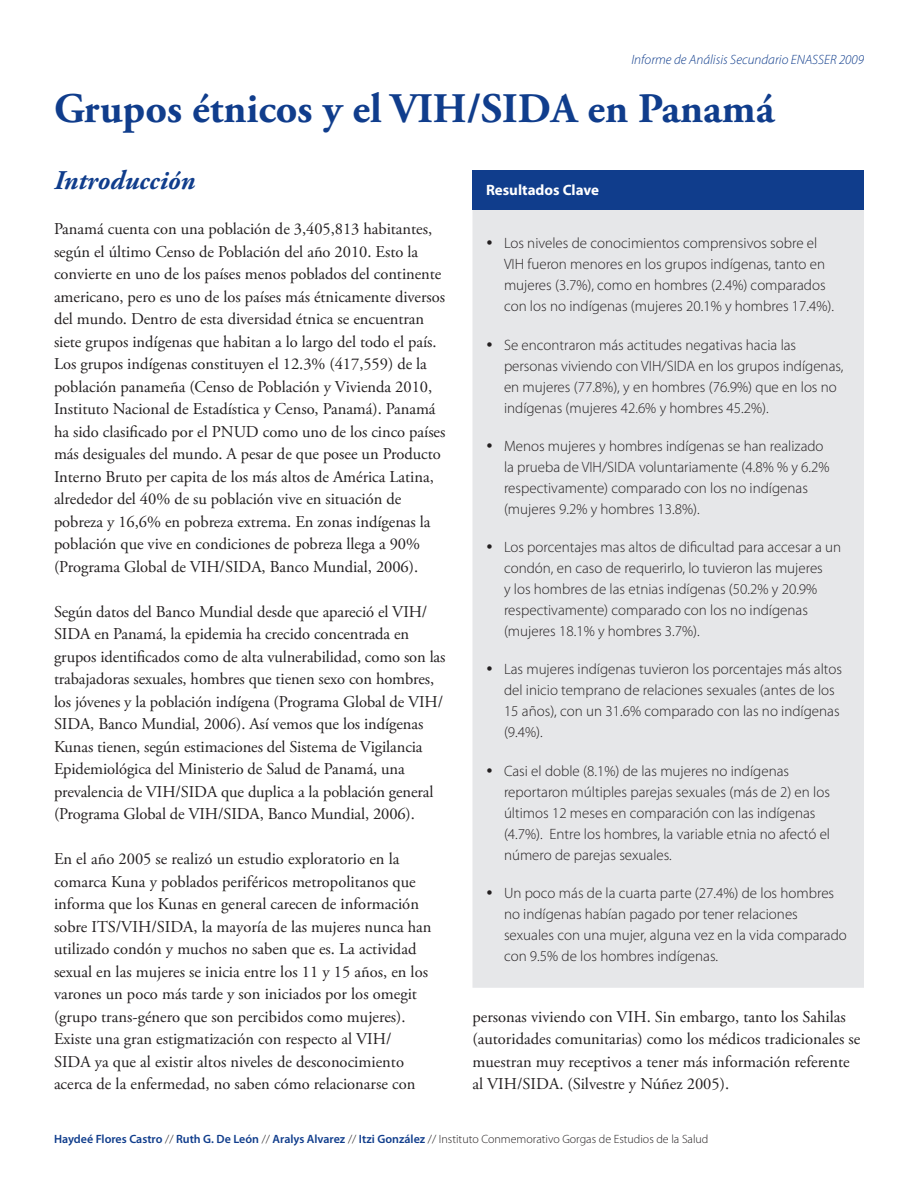
<style>
.page{position:relative;width:918px;height:1188px;background:#fff}
.page>*{position:absolute;margin:0;border:0;box-sizing:border-box;transform-origin:0 0}
.t1{font:700 42px "Adobe Garamond Pro";color:#103d8c}
.subhed{font:italic 700 27px "Adobe Garamond Pro";color:#103d8c}
.body_text{font:16.5px/22.5px "Adobe Garamond Pro";letter-spacing:-.005em;color:#231f20}
.t2{font:300 15px/21px "Myriad Pro";color:#231f20}
.subhed-2{font:700 15px "Myriad Pro";color:#fff}
.t3{font:italic 300 13.5px "Myriad Pro";color:#103d8c}
.body_text-2{font:600 12px "Myriad Pro";color:#103d8c}
.s1{font-weight:300;color:#231f20}
</style>
<div class="page">
<div style="left:472px;top:170px;width:392px;height:40px;background:#103d8c"></div>
<div style="left:472px;top:210px;width:392px;height:778px;background:#e6e7e9"></div>
<svg style="left:487px;top:241px;width:5px;height:4px"></svg>
<svg style="left:487px;top:342px;width:5px;height:4px"></svg>
<svg style="left:487px;top:443px;width:5px;height:5px"></svg>
<svg style="left:487px;top:544px;width:5px;height:5px"></svg>
<svg style="left:487px;top:667px;width:5px;height:4px"></svg>
<svg style="left:487px;top:768px;width:5px;height:4px"></svg>
<svg style="left:487px;top:890px;width:5px;height:5px"></svg>
<p class="t3" style="left:631px;top:52px;width:234px">Informe de Análisis Secundario ENASSER 2009</p>
<p class="t1" style="left:54px;top:84px;width:722px">Grupos étnicos y el VIH/SIDA en Panamá</p>
<p class="subhed" style="left:54px;top:165px;width:143px">Introducción</p>
<p class="body_text" style="left:54px;top:218px;width:393px">Panamá cuenta con una población de 3,405,813 habitantes, según el último Censo de Población del año 2010. Esto la convierte en uno de los países menos poblados del continente americano, pero es uno de los países más étnicamente diversos del mundo. Dentro de esta diversidad étnica se encuentran siete grupos indígenas que habitan a lo largo del todo el país.<br>Los grupos indígenas constituyen el 12.3% (417,559) de la población panameña (Censo de Población y Vivienda 2010, Instituto Nacional de Estadística y Censo, Panamá). Panamá ha sido clasificado por el PNUD como uno de los cinco países más desiguales del mundo. A pesar de que posee un Producto Interno Bruto per capita de los más altos de América Latina, alrededor del 40% de su población vive en situación de pobreza y 16,6% en pobreza extrema. En zonas indígenas la población que vive en condiciones de pobreza llega a 90% (Programa Global de VIH/SIDA, Banco Mundial, 2006).</p>
<p class="body_text" style="left:54px;top:601px;width:393px">Según datos del Banco Mundial desde que apareció el VIH/ SIDA en Panamá, la epidemia ha crecido concentrada en grupos identificados como de alta vulnerabilidad, como son las trabajadoras sexuales, hombres que tienen sexo con hombres, los jóvenes y la población indígena (Programa Global de VIH/ SIDA, Banco Mundial, 2006). Así vemos que los indígenas Kunas tienen, según estimaciones del Sistema de Vigilancia Epidemiológica del Ministerio de Salud de Panamá, una prevalencia de VIH/SIDA que duplica a la población general (Programa Global de VIH/SIDA, Banco Mundial, 2006).</p>
<p class="body_text" style="left:54px;top:848px;width:379px">En el año 2005 se realizó un estudio exploratorio en la comarca Kuna y poblados periféricos metropolitanos que informa que los Kunas en general carecen de información sobre ITS/VIH/SIDA, la mayoría de las mujeres nunca han utilizado condón y muchos no saben que es. La actividad sexual en las mujeres se inicia entre los 11 y 15 años, en los varones un poco más tarde y son iniciados por los omegit (grupo trans-género que son percibidos como mujeres).<br>Existe una gran estigmatización con respecto al VIH/ SIDA ya que al existir altos niveles de desconocimiento acerca de la enfermedad, no saben cómo relacionarse con</p>
<p class="subhed-2" style="left:486px;top:180px;width:115px">Resultados Clave</p>
<p class="t2" style="left:504px;top:233px;width:332px">Los niveles de conocimientos comprensivos sobre el VIH fueron menores en los grupos indígenas, tanto en mujeres (3.7%), como en hombres (2.4%) comparados con los no indígenas (mujeres 20.1% y hombres 17.4%).</p>
<p class="t2" style="left:504px;top:334px;width:341px">Se encontraron más actitudes negativas hacia las personas viviendo con VIH/SIDA en los grupos indígenas, en mujeres (77.8%), y en hombres (76.9%) que en los no indígenas (mujeres 42.6% y hombres 45.2%).</p>
<p class="t2" style="left:504px;top:435px;width:327px">Menos mujeres y hombres indígenas se han realizado la prueba de VIH/SIDA voluntariamente (4.8% % y 6.2% respectivamente) comparado con los no indígenas (mujeres 9.2% y hombres 13.8%).</p>
<p class="t2" style="left:504px;top:536px;width:339px">Los porcentajes mas altos de dificultad para accesar a un condón, en caso de requerirlo, lo tuvieron las mujeres<br>y los hombres de las etnias indígenas (50.2% y 20.9% respectivamente) comparado con los no indígenas (mujeres 18.1% y hombres 3.7%).</p>
<p class="t2" style="left:504px;top:659px;width:340px">Las mujeres indígenas tuvieron los porcentajes más altos del inicio temprano de relaciones sexuales (antes de los 15 años), con un 31.6% comparado con las no indígenas (9.4%).</p>
<p class="t2" style="left:504px;top:760px;width:328px">Casi el doble (8.1%) de las mujeres no indígenas reportaron múltiples parejas sexuales (más de 2) en los últimos 12 meses en comparación con las indígenas (4.7%). Entre los hombres, la variable etnia no afectó el número de parejas sexuales.</p>
<p class="t2" style="left:504px;top:882px;width:344px">Un poco más de la cuarta parte (27.4%) de los hombres no indígenas habían pagado por tener relaciones sexuales con una mujer, alguna vez en la vida comparado con 9.5% de los hombres indígenas.</p>
<p class="body_text" style="left:472px;top:1006px;width:389px">personas viviendo con VIH. Sin embargo, tanto los Sahilas (autoridades comunitarias) como los médicos tradicionales se muestran muy receptivos a tener más información referente al VIH/SIDA. (Silvestre y Núñez 2005).</p>
<p class="body_text-2" style="left:54px;top:1131px;width:656px">Haydeé Flores Castro <span class="s1">//</span> Ruth G. De León <span class="s1">//</span> Aralys Alvarez <span class="s1">//</span> Itzi González <span class="s1">// Instituto Conmemorativo Gorgas de Estudios de la Salud</span></p>
</div>
